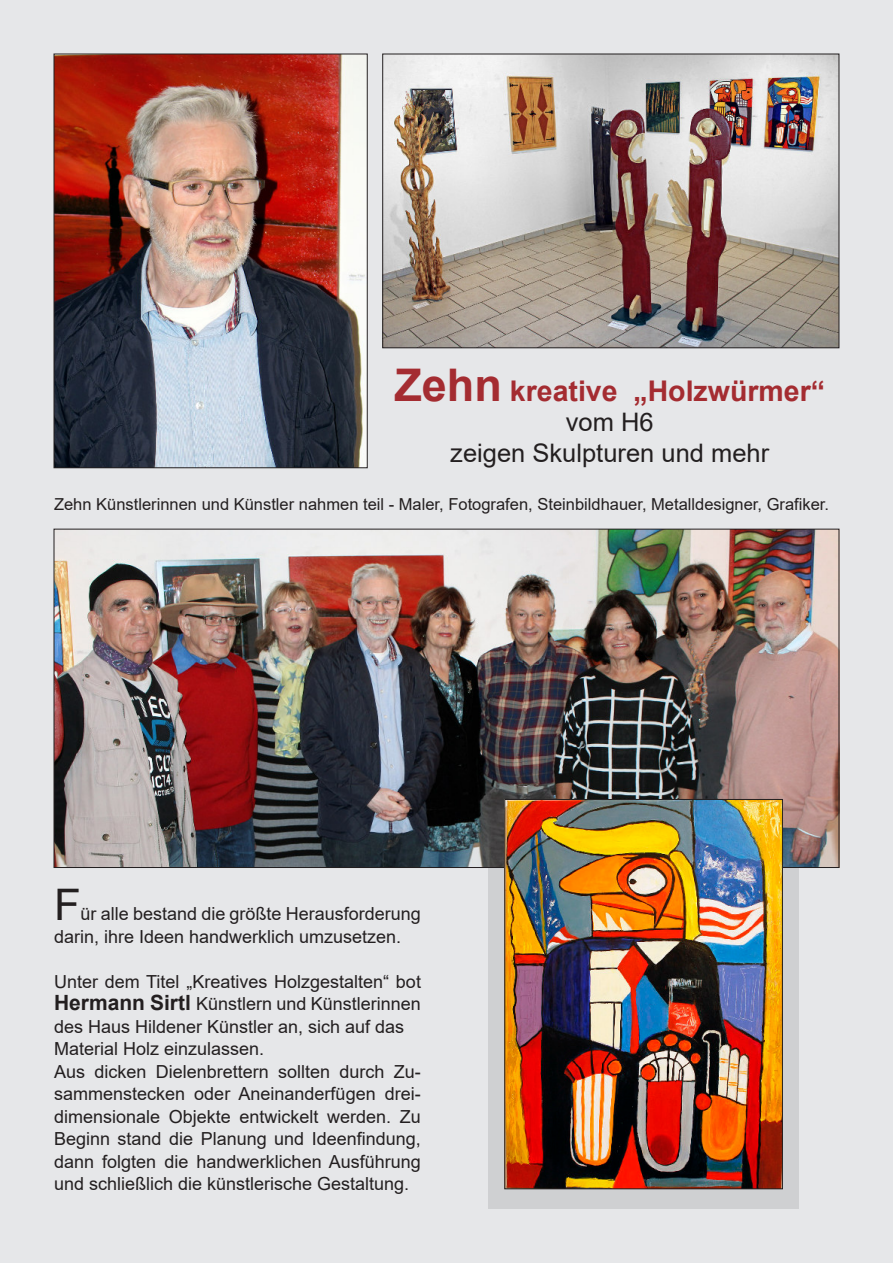
<style>
.page{position:relative;width:893px;height:1263px;background:#e6e7e9}
.page>*{position:absolute;margin:0;border:0;box-sizing:border-box;transform-origin:0 0}
.t1{font:43.5px "Arial";color:#231f20}
.t2{font:700 28.5px "Arial";color:#a42c31}
.t3{font:25.5px/30.6px "Arial";color:#231f20;text-align:center}
.t4{font:18px/22.5px "Arial";color:#231f20}
.t5{font:16.5px "Arial";color:#231f20}
.s1{font-size:45px}
.s2{font-weight:700;font-size:21px}
</style>
<div class="page">
<div style="left:488px;top:787px;width:310px;height:422px;background:#cfd0d2"></div>
<img style="left:384px;top:56px;width:453px;height:290px">
<div style="left:382px;top:54px;width:457px;height:294px;border:1px solid #231f20"></div>
<img style="left:56px;top:56px;width:309px;height:410px">
<div style="left:54px;top:54px;width:313px;height:414px;border:1px solid #231f20"></div>
<img style="left:56px;top:531px;width:781px;height:335px">
<img style="left:507px;top:801px;width:274px;height:386px">
<div style="left:505px;top:799px;width:278px;height:390px;border:1px solid #231f20"></div>
<h2 class="t2" style="left:394px;top:380px;width:432px"><span class="s1">Zehn</span> kreative „Holzwürmer“</h2>
<h3 class="t3" style="left:450px;top:409px;width:320px">vom H6<br>zeigen Skulpturen und mehr</h3>
<p class="t5" style="left:54px;top:497px;width:777px">Zehn Künstlerinnen und Künstler nahmen teil - Maler, Fotografen, Steinbildhauer, Metalldesigner, Grafiker.</p>
<h1 class="t1" style="left:54px;top:889px;width:28px">F</h1>
<p class="t4" style="left:54px;top:904px;width:368px;text-indent:27px">ür alle bestand die größte Herausforderung darin, ihre Ideen handwerklich umzusetzen.</p>
<p class="t4" style="left:54px;top:972px;width:368px">Unter dem Titel „Kreatives Holzgestalten“ bot <span class="s2">Hermann Sirtl</span> Künstlern und Künstlerinnen des Haus Hildener Künstler an, sich auf das Material Holz einzulassen.<br>Aus dicken Dielenbrettern sollten durch Zu&shy;sammenstecken oder Aneinanderfügen drei&shy;dimensionale Objekte entwickelt werden. Zu Beginn stand die Planung und Ideenfindung, dann folgten die handwerklichen Ausführung und schließlich die künstlerische Gestaltung.</p>
</div>
